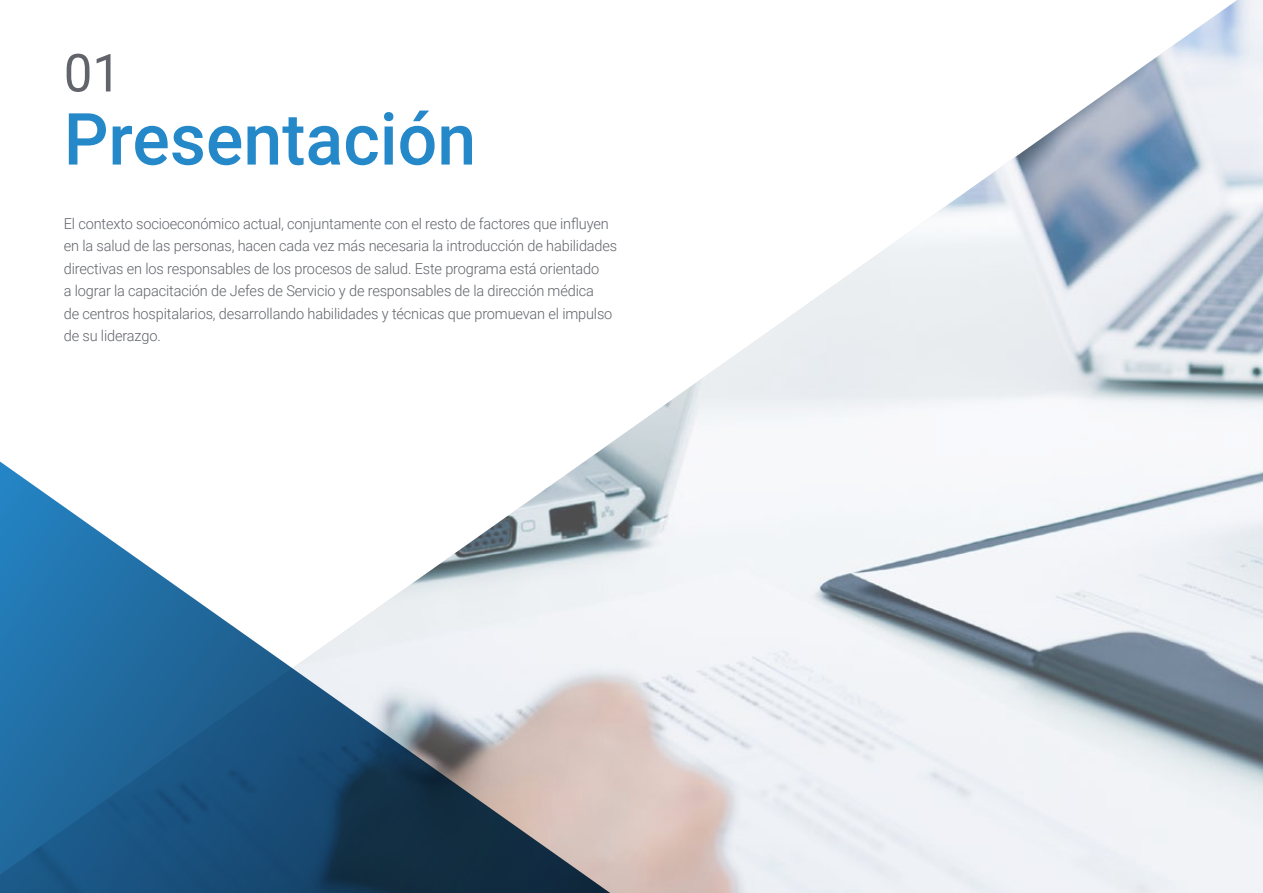
<style>
.page{position:relative;width:1263px;height:893px;background:#fff}
.page>*{position:absolute;margin:0;border:0;box-sizing:border-box;transform-origin:0 0}
.t1{font:500 72px "Roboto";color:#2488c9}
.t2{font:52.5px "Roboto";color:#61646a}
.t3{font:300 15px/22.5px "Roboto";letter-spacing:-.01em;color:#61646a}
</style>
<div class="page">
<img style="left:607px;top:0;width:656px;height:893px">
<svg style="left:0;top:446px;width:640px;height:447px"></svg>
<h2 class="t2" style="left:64px;top:36px;width:59px">01</h2>
<h1 class="t1" style="left:64px;top:89px;width:414px">Presentación</h1>
<p class="t3" style="left:64px;top:212px;width:555px">El contexto socioeconómico actual, conjuntamente con el resto de factores que influyen en la salud de las personas, hacen cada vez más necesaria la introducción de habilidades directivas en los responsables de los procesos de salud. Este programa está orientado<br>a lograr la capacitación de Jefes de Servicio y de responsables de la dirección médica<br>de centros hospitalarios, desarrollando habilidades y técnicas que promuevan el impulso de su liderazgo.</p>
</div>
